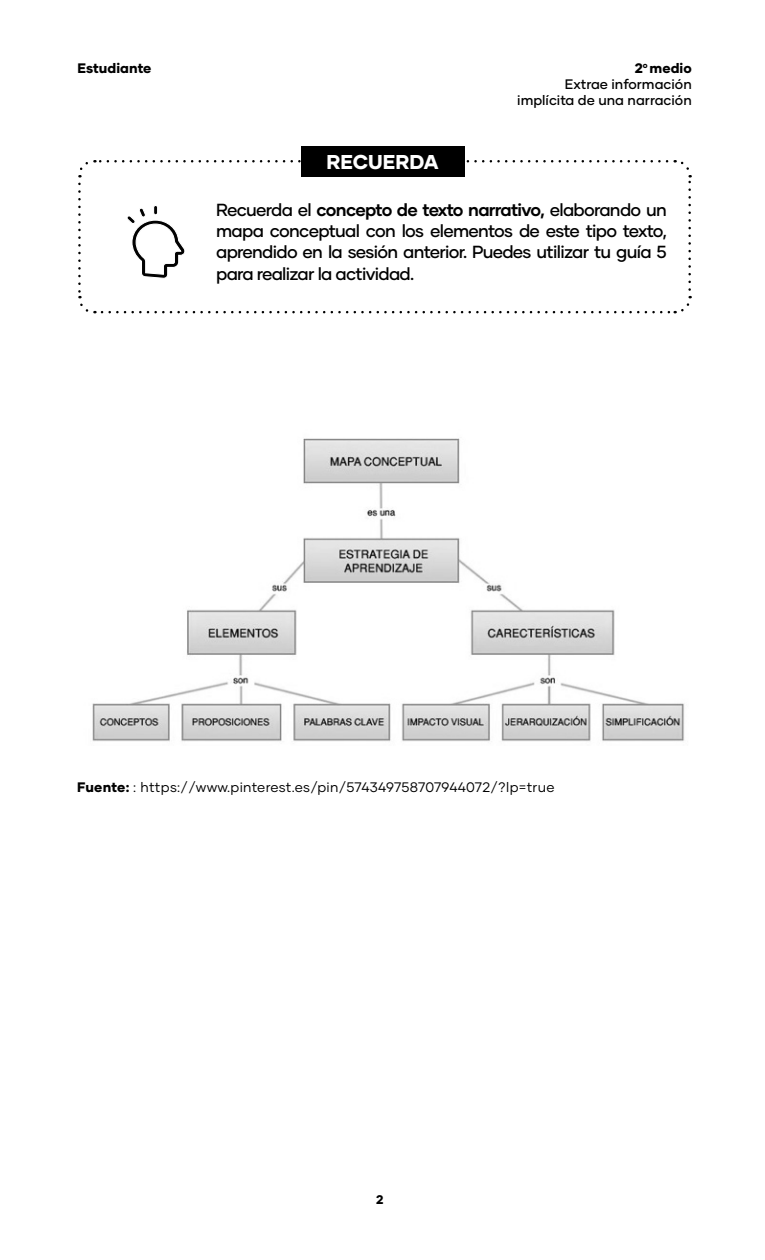
<style>
.page{position:relative;width:765px;height:1260px;background:#fff}
.page>*{position:absolute;margin:0;border:0;box-sizing:border-box;transform-origin:0 0}
.t1{font:800 20px "Gilmer";color:#fff}
.t2{font:500 17.5px/21.2px "Gilmer";letter-spacing:-.04em;color:#000;text-align:justify}
.t3{font:13.75px "Gilmer";letter-spacing:.02em;color:#000}
.t4{font:500 13.75px/16.2px "Gilmer";color:#000;text-align:right}
.t5{font:800 13.75px "Gilmer";color:#000}
.t6{font:800 12.5px "Gilmer";color:#000}
.s1{font-weight:800}
.s2{font-weight:700}
</style>
<div class="page">
<svg style="left:78px;top:184px;width:17px;height:130px"></svg>
<svg style="left:102px;top:296px;width:590px;height:18px"></svg>
<svg style="left:675px;top:160px;width:16px;height:130px"></svg>
<svg style="left:78px;top:160px;width:589px;height:18px"></svg>
<div style="left:301px;top:146px;width:163px;height:31px;background:#000"></div>
<hr style="left:154px;top:205px;width:4px;height:10px;background:#020202;border-radius:2px">
<div style="left:153px;top:205px;width:5px;height:10px;border:1px solid #fff;border-radius:2px"></div>
<svg style="left:127px;top:208px;width:58px;height:71px"></svg>
<img style="left:92px;top:438px;width:593px;height:304px">
<p class="t5" style="left:78px;top:59px;width:75px">Estudiante</p>
<p class="t1" style="left:327px;top:150px;width:113px">RECUERDA</p>
<p class="t4" style="left:517px;top:60px;width:176px"><span class="s1">2</span><sup>o</sup> <span class="s1">medio<br></span>Extrae información implícita de una narración</p>
<p class="t2" style="left:216px;top:199px;width:452px">Recuerda el <span class="s2">concepto de texto narrativo,</span> elaborando un mapa conceptual con los elementos de este tipo texto, aprendido en la sesión anterior. Puedes utilizar tu guía 5 para realizar la actividad.</p>
<p class="t3" style="left:77px;top:779px;width:479px"><span class="s1">Fuente:</span> : https://www.pinterest.es/pin/574349758707944072/?lp=true</p>
<p class="t6" style="left:376px;top:1192px;width:9px">2</p>
</div>
